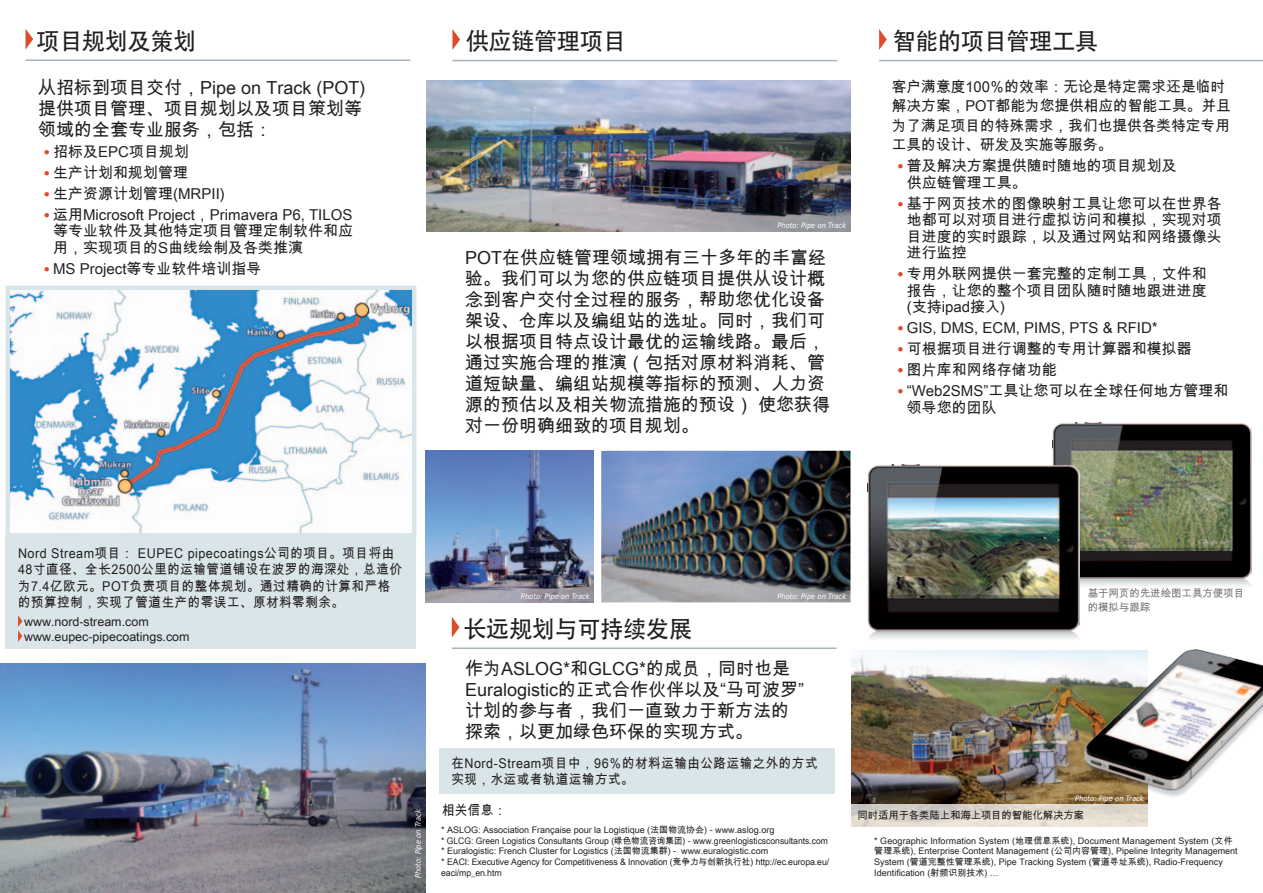
<style>
.page{position:relative;width:1263px;height:893px;background:#fff}
.page>*{position:absolute;margin:0;border:0;box-sizing:border-box;transform-origin:0 0}
.t1{font:24px "Adobe Heiti Std";letter-spacing:-.02em;color:#231f20}
.t2{font:18px/21px "Arial Unicode MS";color:#231f20}
.t3{font:15px/16.5px "Arial Unicode MS";color:#231f20;text-align:justify}
.t4{font:13.5px/16.2px "Arial Unicode MS";letter-spacing:.04em;color:#231f20;scale:.93 1}
.t5{font:12.45px/15px "Arial Unicode MS";color:#231f20}
.t6{font:10.65px/13.6px "Arial Unicode MS";letter-spacing:-.02em;color:#231f20}
.t7{font:10.5px "Arial Unicode MS";letter-spacing:-.02em;color:#231f20}
.t8{font:9px/10.8px "Arial Unicode MS";color:#231f20}
.t9{font:italic 7.5px "DejaVu LGC Sans Condensed";color:#fff}
.s1{font-family:"DejaVu LGC Sans";font-weight:700;font-size:12.75px;color:#de4b27}
</style>
<div class="page">
<svg style="left:452px;top:617px;width:7px;height:21px"></svg>
<hr style="left:452px;top:647px;width:385px;height:2px;background:#a7b3bb">
<svg style="left:26px;top:29px;width:7px;height:20px"></svg>
<hr style="left:26px;top:59px;width:384px;height:2px;background:#a7b3bb">
<svg style="left:452px;top:29px;width:8px;height:21px"></svg>
<hr style="left:452px;top:60px;width:385px;height:1px;background:#a7b3bb">
<svg style="left:879px;top:29px;width:8px;height:21px"></svg>
<hr style="left:879px;top:60px;width:384px;height:1px;background:#a7b3bb">
<svg style="left:5px;top:285px;width:412px;height:255px"></svg>
<div style="left:6px;top:535px;width:410px;height:114px;background:#dae5ea"></div>
<svg style="left:18px;top:615px;width:4px;height:27px"></svg>
<div style="left:439px;top:748px;width:395px;height:46px;background:#dae5ea"></div>
<img style="left:0;top:663px;width:425px;height:230px">
<img style="left:601px;top:451px;width:249px;height:151px">
<img style="left:425px;top:451px;width:168px;height:151px">
<img style="left:426px;top:81px;width:424px;height:151px">
<img style="left:1052px;top:422px;width:199px;height:167px">
<img style="left:867px;top:465px;width:212px;height:174px">
<img style="left:851px;top:651px;width:297px;height:153px">
<svg style="left:851px;top:804px;width:297px;height:23px;background:#ded8cd"></svg>
<img style="left:1083px;top:650px;width:180px;height:148px">
<h1 class="t1" style="left:36px;top:26px;width:162px">项目规划及策划</h1>
<h1 class="t1" style="left:466px;top:27px;width:162px">供应链管理项目</h1>
<h1 class="t1" style="left:892px;top:27px;width:207px">智能的项目管理工具</h1>
<h2 class="t2" style="left:38px;top:76px;width:329px">从招标到项目交付，Pipe on Track (POT)提供项目管理、项目规划以及项目策划等领域的全套专业服务，包括：</h2>
<h3 class="t3" style="left:43px;top:143px;width:148px"><span class="s1">•</span> 招标及EPC项目规划</h3>
<h3 class="t3" style="left:43px;top:164px;width:147px"><span class="s1">•</span> 生产计划和规划管理</h3>
<h3 class="t3" style="left:43px;top:185px;width:184px"><span class="s1">•</span> 生产资源计划管理(MRPII)</h3>
<h3 class="t3" style="left:53px;top:206px;width:302px;text-indent:-10px"><span class="s1">•</span> 运用Microsoft Project，Primavera P6, TILOS等专业软件及其他特定项目管理定制软件和应用，实现项目的S曲线绘制及各类推演</h3>
<h3 class="t3" style="left:43px;top:260px;width:220px"><span class="s1">•</span> MS Project等专业软件培训指导</h3>
<p class="t9" style="left:777px;top:220px;width:70px">Photo: Pipe on Track</p>
<h2 class="t2" style="left:465px;top:247px;width:367px">POT在供应链管理领域拥有三十多年的丰富经验。我们可以为您的供应链项目提供从设计概念到客户交付全过程的服务，帮助您优化设备架设、仓库以及编组站的选址。同时，我们可以根据项目特点设计最优的运输线路。最后，通过实施合理的推演（包括对原材料消耗、管道短缺量、编组站规模等指标的预测、人力资源的预估以及相关物流措施的预设） 使您获得对一份明确细致的项目规划。</h2>
<h3 class="t3" style="left:892px;top:76px;width:340px;line-height:19.5px;text-align:left">客户满意度100％的效率：无论是特定需求还是临时解决方案，POT都能为您提供相应的智能工具。并且为了满足项目的特殊需求，我们也提供各类特定专用工具的设计、研发及实施等服务。</h3>
<h3 class="t3" style="left:907px;top:157px;width:271px;text-indent:-10px"><span class="s1">•</span> 普及解决方案提供随时随地的项目规划及供应链管理工具。</h3>
<h3 class="t3" style="left:907px;top:195px;width:316px;text-indent:-10px"><span class="s1">•</span> 基于网页技术的图像映射工具让您可以在世界各地都可以对项目进行虚拟访问和模拟，实现对项目进度的实时跟踪，以及通过网站和网络摄像头进行监控</h3>
<h3 class="t3" style="left:907px;top:265px;width:301px;text-indent:-10px"><span class="s1">•</span> 专用外联网提供一套完整的定制工具，文件和报告，让您的整个项目团队随时随地跟进进度(支持ipad接入)</h3>
<h3 class="t3" style="left:896px;top:319px;width:263px"><span class="s1">•</span> GIS, DMS, ECM, PIMS, PTS &amp; RFID*</h3>
<h3 class="t3" style="left:896px;top:340px;width:297px"><span class="s1">•</span> 可根据项目进行调整的专用计算器和模拟器</h3>
<h3 class="t3" style="left:896px;top:361px;width:162px"><span class="s1">•</span> 图片库和网络存储功能</h3>
<h3 class="t3" style="left:907px;top:382px;width:323px;text-indent:-10px"><span class="s1">•</span> “Web2SMS”工具让您可以在全球任何地方管理和领导您的团队</h3>
<h3 class="t4" style="left:18px;top:545px;width:414px">Nord Stream项目： EUPEC pipecoatings公司的项目。项目将由48寸直径、全长2500公里的运输管道铺设在波罗的海深处，总造价为7.4亿欧元。POT负责项目的整体规划。通过精确的计算和严格的预算控制，实现了管道生产的零误工、原材料零剩余。</h3>
<h3 class="t5" style="left:24px;top:614px;width:167px">www.nord-stream.com www.eupec-pipecoatings.com</h3>
<p class="t9" style="left:413px;top:878px;width:71px;rotate:-90deg">Photo: Pipe on Track</p>
<p class="t9" style="left:521px;top:591px;width:70px">Photo: Pipe on Track</p>
<p class="t9" style="left:777px;top:591px;width:70px">Photo: Pipe on Track</p>
<h1 class="t1" style="left:463px;top:614px;width:230px">长远规划与可持续发展</h1>
<h2 class="t2" style="left:465px;top:658px;width:341px">作为ASLOG*和GLCG*的成员，同时也是<br>Euralogistic的正式合作伙伴以及“马可波罗”计划的参与者，我们一直致力于新方法的探索，以更加绿色环保的实现方式。</h2>
<h3 class="t4" style="left:451px;top:754px;width:395px">在Nord-Stream项目中，96％的材料运输由公路运输之外的方式实现，水运或者轨道运输方式。</h3>
<h3 class="t4" style="left:442px;top:802px;width:71px">相关信息：</h3>
<p class="t8" style="left:441px;top:824px;width:390px">* ASLOG: Association Française pour la Logistique (法国物流协会) - www.aslog.org<br>* GLCG: Green Logistics Consultants Group (绿色物流咨询集团) - www.greenlogisticsconsultants.com * Euralogistic: French Cluster for Logistics (法国物流集群) - www.euralogistic.com<br>* EACI: Executive Agency for Competitiveness &amp; Innovation (竞争力与创新执行社) http://ec.europa.eu/ eaci/mp_en.htm</p>
<p class="t6" style="left:1087px;top:586px;width:158px">基于网页的先进绘图工具方便项目的模拟与跟踪</p>
<p class="t9" style="left:1075px;top:793px;width:70px">Photo: Pipe on Track</p>
<p class="t7" style="left:857px;top:808px;width:228px">同时适用于各类陆上和海上项目的智能化解决方案</p>
<p class="t8" style="left:874px;top:835px;width:365px">* Geographic Information System (地理信息系统), Document Management System (文件管理系统), Enterprise Content Management (公司内容管理), Pipeline Integrity Management System (管道完整性管理系统), Pipe Tracking System (管道寻址系统), Radio-Frequency Identification (射频识别技术) …</p>
</div>
